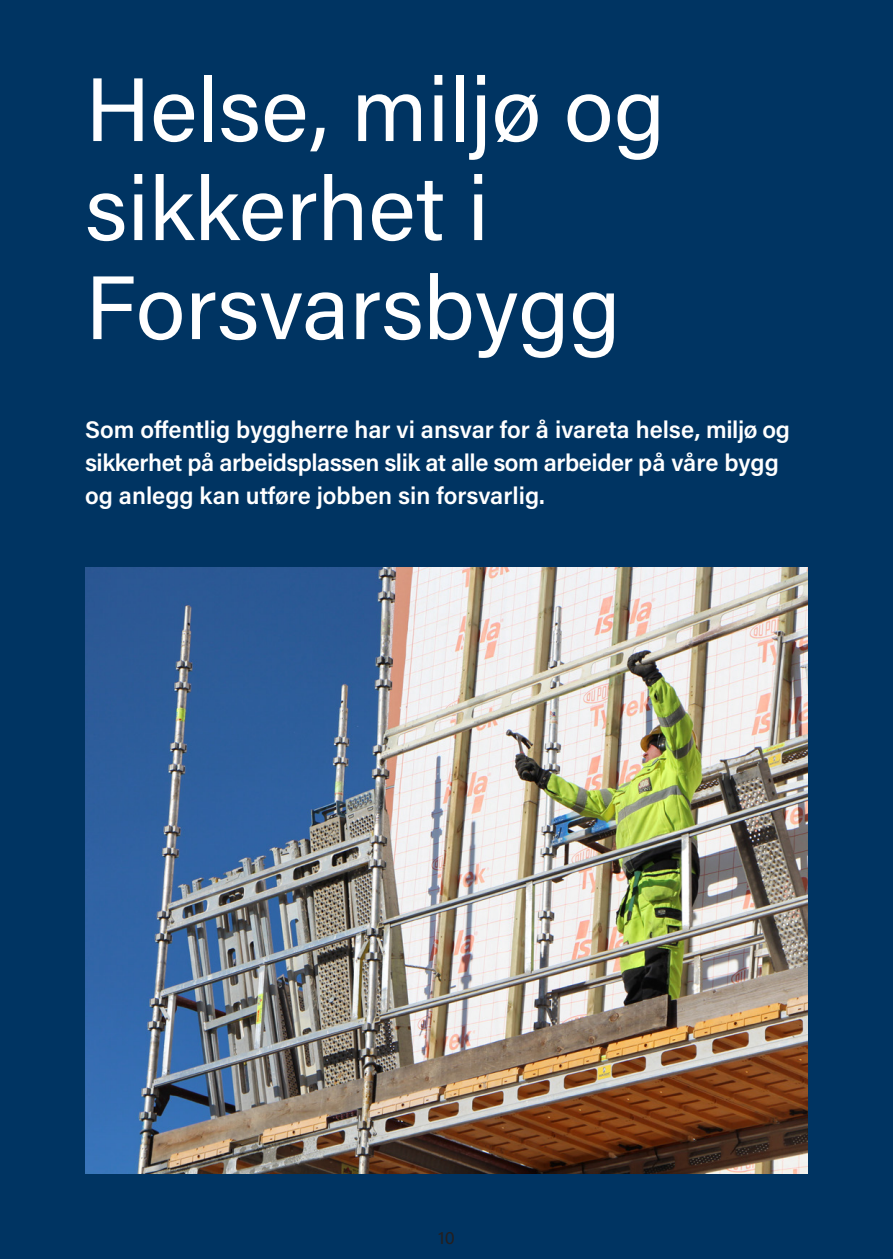
<style>
.page{position:relative;width:893px;height:1259px;background:#003462}
.page>*{position:absolute;margin:0;border:0;box-sizing:border-box;transform-origin:0 0}
.Kapitteloverskrift{font:90px/99px "Acumin Pro";color:#fff}
.Signatur_overskrift{font:90px "Acumin Pro";color:#fff}
.Ingress{font:600 24px/33px "Acumin Pro";letter-spacing:-.005em;color:#fff}
.t1{font:18px "Acumin Pro";color:#231f20}
</style>
<div class="page">
<img style="left:85px;top:567px;width:723px;height:607px">
<p class="Kapitteloverskrift" style="left:85px;top:56px;width:581px">Helse, miljø og sikkerhet i</p>
<p class="Signatur_overskrift" style="left:85px;top:245px;width:537px">Forsvarsbygg</p>
<p class="Ingress" style="left:85px;top:412px;width:706px">Som offentlig byggherre har vi ansvar for å ivareta helse, miljø og sikkerhet på arbeidsplassen slik at alle som arbeider på våre bygg og anlegg kan utføre jobben sin forsvarlig.</p>
<p class="t1" style="left:438px;top:1225px;width:18px">10</p>
</div>
